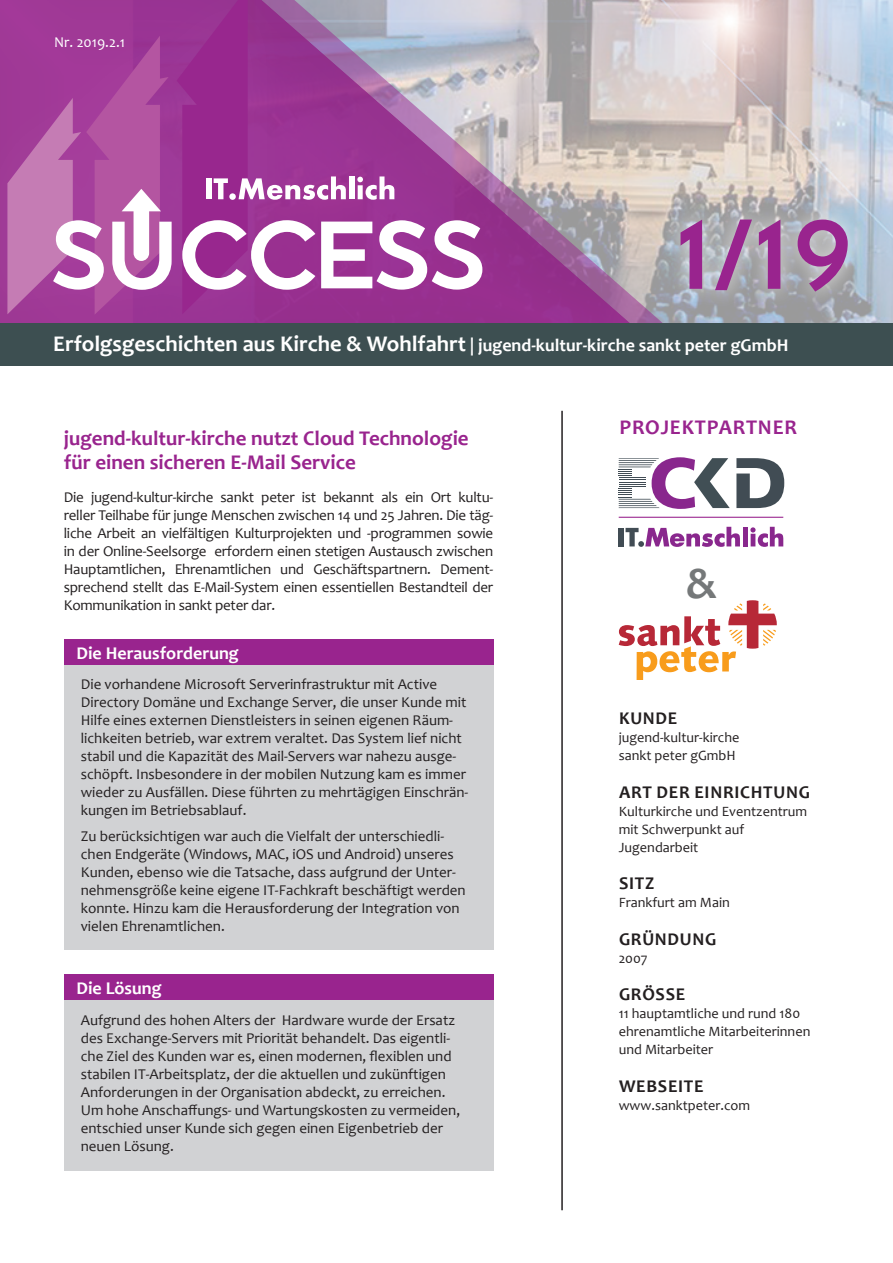
<style>
.page{position:relative;width:893px;height:1263px;background:#fff}
.page>*{position:absolute;margin:0;border:0;box-sizing:border-box;transform-origin:0 0}
.t1{font:108px "Dessau Pro Drei";color:#99248e}
.t2{font:700 45px "Candara";color:#757879}
.t3{font:700 22.5px "Candara";color:#fff}
.t4{font:700 21px/24px "Candara";color:#99248e}
.t5{font:700 21px "Candara";letter-spacing:.035em;color:#99248e}
.t6{font:700 18px "Candara";letter-spacing:.04em;color:#231f20}
.t7{font:700 18px "Candara";color:#fff}
.t8{font:15px/18px "Candara";color:#231f20}
.t9{font:15px "Candara";color:#fff}
.t10{font:14.25px/18px "Candara";color:#231f20}
.s1{font-size:18px}
</style>
<div class="page">
<img style="left:710px;top:0;width:183px;height:322px">
<hr style="left:561px;top:411px;width:2px;height:799px;background:#231f20">
<div style="left:64px;top:665px;width:429px;height:285px;background:#d1d2d4"></div>
<div style="left:64px;top:994px;width:429px;height:177px;background:#d1d2d4"></div>
<div style="left:64px;top:640px;width:429px;height:25px;background:#99248e"></div>
<div style="left:64px;top:974px;width:429px;height:26px;background:#99248e"></div>
<svg style="left:619px;top:600px;width:158px;height:79px"></svg>
<svg style="left:677px;top:0;width:33px;height:323px;background:#d8cfce"></svg>
<div style="left:0;top:0;width:677px;height:365px;background:#231f20;opacity:.3"></div>
<div style="left:0;top:323px;width:893px;height:43px;background:#3d4f51"></div>
<div style="left:662px;top:200px;width:205px;height:109px;background:#fff;opacity:.75"></div>
<div style="left:0;top:0;width:307px;height:364px;background:#fff;opacity:.05"></div>
<svg style="left:7px;top:0;width:475px;height:315px;background:#ad60a8"></svg>
<svg style="left:736px;top:458px;width:48px;height:50px"></svg>
<hr style="left:619px;top:517px;width:164px;height:1px;background:#99248e">
<svg style="left:619px;top:457px;width:111px;height:52px"></svg>
<div style="left:619px;top:528px;width:5px;height:18px;background:#414c54"></div>
<svg style="left:626px;top:527px;width:114px;height:20px"></svg>
<div style="left:743px;top:527px;width:5px;height:19px;background:#89278d"></div>
<svg style="left:750px;top:527px;width:33px;height:20px"></svg>
<p class="t9" style="left:54px;top:33px;width:72px">Nr. 2019.2.1</p>
<h1 class="t1" style="left:673px;top:198px;width:180px">1/19</h1>
<h3 class="t3" style="left:53px;top:330px;width:737px">Erfolgsgeschichten aus Kirche &amp; Wohlfahrt <span class="s1">| jugend-kultur-kirche sankt peter gGmbH</span></h3>
<h3 class="t4" style="left:64px;top:426px;width:406px">jugend-kultur-kirche nutzt Cloud Technologie für einen sicheren E-Mail Service</h3>
<p class="t8" style="left:64px;top:488px;width:431px;text-align:justify">Die jugend-kultur-kirche sankt peter ist bekannt als ein Ort kultu&shy;reller Teilhabe für junge Menschen zwischen 14 und 25 Jahren. Die täg&shy;liche Arbeit an vielfältigen Kulturprojekten und -programmen sowie in der Online-Seelsorge erfordern einen stetigen Austausch zwischen Hauptamtlichen, Ehrenamtlichen und Geschäftspartnern. Dement&shy;sprechend stellt das E-Mail-System einen essentiellen Bestandteil der Kommunikation in sankt peter dar.</p>
<p class="t7" style="left:77px;top:642px;width:164px">Die Herausforderung</p>
<p class="t8" style="left:81px;top:675px;width:389px">Die vorhandene Microsoft Serverinfrastruktur mit Active Directory Domäne und Exchange Server, die unser Kunde mit Hilfe eines externen Dienstleisters in seinen eigenen Räum&shy;lichkeiten betrieb, war extrem veraltet. Das System lief nicht stabil und die Kapazität des Mail-Servers war nahezu ausge&shy;schöpft. Insbesondere in der mobilen Nutzung kam es immer wieder zu Ausfällen. Diese führten zu mehrtägigen Einschrän&shy;kungen im Betriebsablauf.</p>
<p class="t8" style="left:81px;top:827px;width:386px">Zu berücksichtigen war auch die Vielfalt der unterschiedli&shy;chen Endgeräte (Windows, MAC, iOS und Android) unseres Kunden, ebenso wie die Tatsache, dass aufgrund der Unter&shy;nehmensgröße keine eigene IT-Fachkraft beschäftigt werden konnte. Hinzu kam die Herausforderung der Integration von vielen Ehrenamtlichen.</p>
<p class="t7" style="left:77px;top:976px;width:87px">Die Lösung</p>
<p class="t8" style="left:81px;top:1011px;width:381px">Aufgrund des hohen Alters der Hardware wurde der Ersatz des Exchange-Servers mit Priorität behandelt. Das eigentli&shy;che Ziel des Kunden war es, einen modernen, flexiblen und stabilen IT-Arbeitsplatz, der die aktuellen und zukünftigen Anforderungen in der Organisation abdeckt, zu erreichen.<br>Um hohe Anschaffungs- und Wartungskosten zu vermeiden, entschied unser Kunde sich gegen einen Eigenbetrieb der neuen Lösung.</p>
<h3 class="t5" style="left:620px;top:414px;width:179px">PROJEKTPARTNER</h3>
<h2 class="t2" style="left:686px;top:555px;width:32px">&amp;</h2>
<p class="t6" style="left:619px;top:707px;width:60px">KUNDE</p>
<p class="t10" style="left:619px;top:728px;width:122px">jugend-kultur-kirche sankt peter gGmbH</p>
<p class="t6" style="left:619px;top:780px;width:192px">ART DER EINRICHTUNG</p>
<p class="t10" style="left:619px;top:802px;width:190px">Kulturkirche und Eventzentrum mit Schwerpunkt auf<br>Jugendarbeit</p>
<p class="t6" style="left:619px;top:872px;width:37px">SITZ</p>
<p class="t10" style="left:619px;top:893px;width:113px">Frankfurt am Main</p>
<p class="t6" style="left:619px;top:927px;width:99px">GRÜNDUNG</p>
<p class="t10" style="left:619px;top:949px;width:30px">2007</p>
<p class="t6" style="left:619px;top:983px;width:68px">GRÖSSE</p>
<p class="t10" style="left:619px;top:1004px;width:193px">11 hauptamtliche und rund 180 ehrenamtliche Mitarbeiterinnen und Mitarbeiter</p>
<p class="t6" style="left:619px;top:1074px;width:86px">WEBSEITE</p>
<p class="t10" style="left:619px;top:1096px;width:133px">www.sanktpeter.com</p>
</div>
